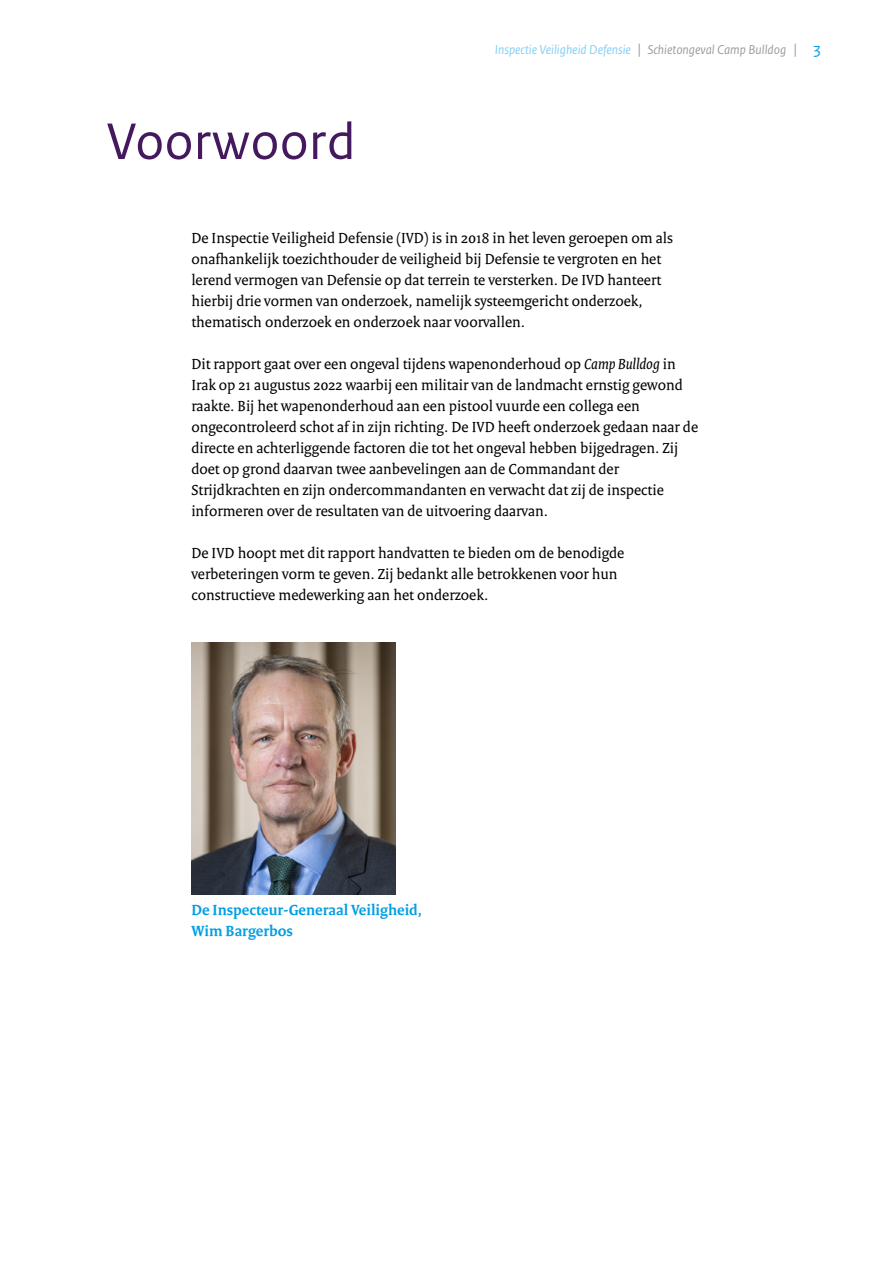
<style>
.page{position:relative;width:893px;height:1263px;background:#fff}
.page>*{position:absolute;margin:0;border:0;box-sizing:border-box;transform-origin:0 0}
.IVD_hoofdstukkop{font:54px "Rijksoverheid Sans Text";color:#44195e}
.IVD_plat{font:15.75px/21px "Rijksoverheid Serif";color:#000}
.IVD_plat-2{font:700 15.75px "Rijksoverheid Serif";color:#009fe3}
.t1{font:italic 13.5px "Rijksoverheid Sans Text";color:#83d0f5}
.s1{font-style:normal;font-size:15.75px;color:#9d9d9c}
.s2{color:#9d9d9c}
.s3{font-style:normal;font-size:16.5px;color:#009fe3}
.s4{font-style:italic}
</style>
<div class="page">
<img style="left:191px;top:642px;width:204px;height:252px">
<p class="IVD_hoofdstukkop" style="left:106px;top:110px;width:251px">Voorwoord</p>
<p class="t1" style="left:495px;top:42px;width:327px">Inspectie Veiligheid Defensie <span class="s1">|</span> <span class="s2">Schietongeval Camp Bulldog</span> <span class="s1">|</span> <span class="s3">3</span></p>
<p class="IVD_plat" style="left:191px;top:227px;width:483px">De Inspectie Veiligheid Defensie (IVD) is in 2018 in het leven geroepen om als onafhankelijk toezichthouder de veiligheid bij Defensie te vergroten en het lerend vermogen van Defensie op dat terrein te versterken. De IVD hanteert hierbij drie vormen van onderzoek, namelijk systeemgericht onderzoek, thematisch onderzoek en onderzoek naar voorvallen.</p>
<p class="IVD_plat" style="left:191px;top:353px;width:508px">Dit rapport gaat over een ongeval tijdens wapenonderhoud op <span class="s4">Camp Bulldog</span> in Irak op 21 augustus 2022 waarbij een militair van de landmacht ernstig gewond raakte. Bij het wapenonderhoud aan een pistool vuurde een collega een ongecontroleerd schot af in zijn richting. De IVD heeft onderzoek gedaan naar de directe en achterliggende factoren die tot het ongeval hebben bijgedragen. Zij doet op grond daarvan twee aanbevelingen aan de Commandant der Strijdkrachten en zijn ondercommandanten en verwacht dat zij de inspectie informeren over de resultaten van de uitvoering daarvan.</p>
<p class="IVD_plat" style="left:191px;top:542px;width:435px">De IVD hoopt met dit rapport handvatten te bieden om de benodigde verbeteringen vorm te geven. Zij bedankt alle betrokkenen voor hun constructieve medewerking aan het onderzoek.</p>
<p class="IVD_plat-2" style="left:191px;top:900px;width:232px">De Inspecteur-Generaal Veiligheid,</p>
<p class="IVD_plat-2" style="left:191px;top:921px;width:103px">Wim Bargerbos</p>
</div>
